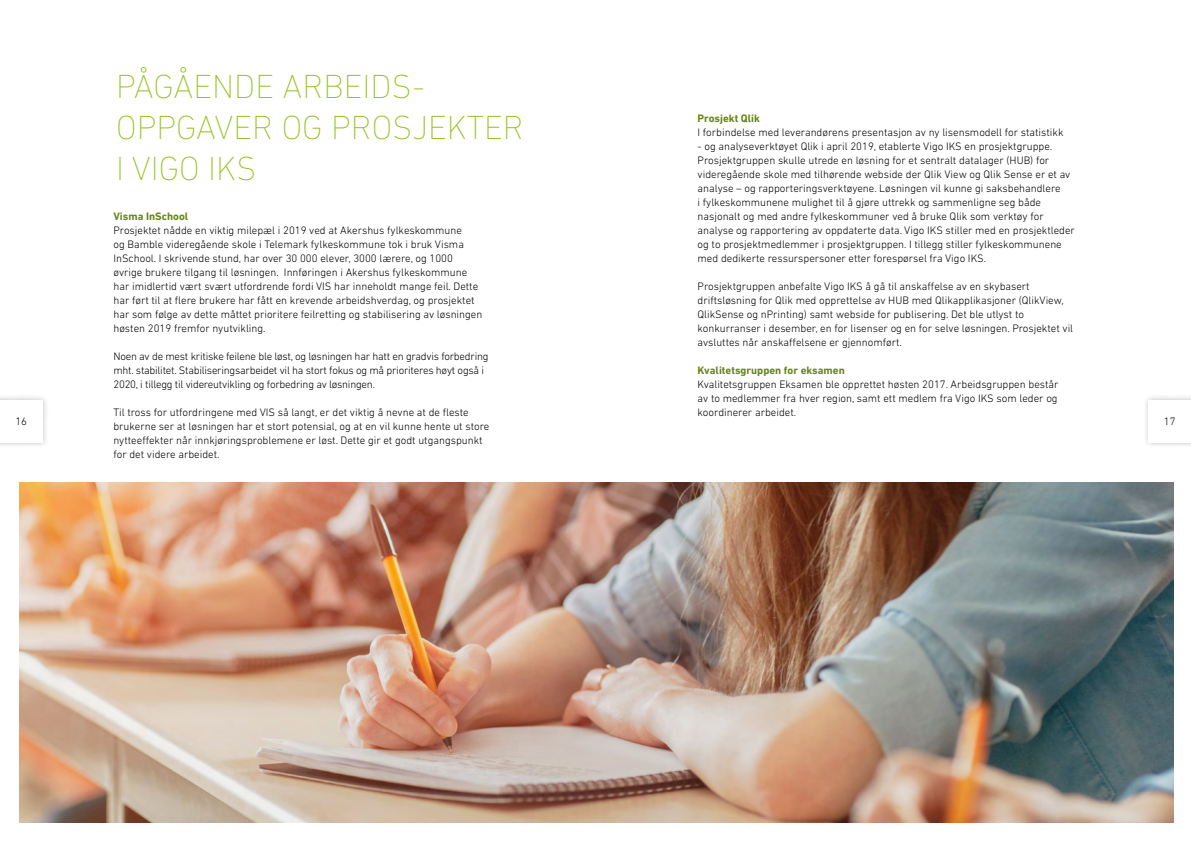
<style>
.page{position:relative;width:1191px;height:842px;background:#fff}
.page>*{position:absolute;margin:0;border:0;box-sizing:border-box;transform-origin:0 0}
.t1{font:200 34px/40.8px "DIN Next LT Pro";color:#95c11f}
.t2{font:300 11px/14px "DIN Next LT Pro";color:#000}
.t3{font:300 11px/14px "DIN Next LT Pro";letter-spacing:-.02em;color:#000}
.t4{font:700 11px "DIN Next LT Pro";color:#688816}
</style>
<div class="page">
<img style="left:20px;top:482px;width:1154px;height:340px">
<div style="left:0;top:394px;width:49px;height:55px;background:#000;opacity:.25"></div>
<div style="left:0;top:400px;width:43px;height:42px;background:#fff"></div>
<div style="left:1142px;top:394px;width:49px;height:55px;background:#000;opacity:.25"></div>
<div style="left:1148px;top:400px;width:43px;height:42px;background:#fff"></div>
<h1 class="t1" style="left:116px;top:66px;width:409px">PÅGÅENDE ARBEIDS-<br>OPPGAVER OG PROSJEKTER<br>I VIGO IKS</h1>
<p class="t4" style="left:697px;top:111px;width:64px">Prosjekt Qlik</p>
<p class="t2" style="left:697px;top:125px;width:367px">I forbindelse med leverandørens presentasjon av ny lisensmodell for statistikk</p>
<p class="t2" style="left:697px;top:139px;width:379px">- og analyseverktøyet Qlik i april 2019, etablerte Vigo IKS en prosjektgruppe.<br>Prosjektgruppen skulle utrede en løsning for et sentralt datalager (HUB) for videregående skole med tilhørende webside der Qlik View og Qlik Sense er et av analyse – og rapporteringsverktøyene. Løsningen vil kunne gi saksbehandlere<br>i fylkeskommunene mulighet til å gjøre uttrekk og sammenligne seg både nasjonalt og med andre fylkeskommuner ved å bruke Qlik som verktøy for analyse og rapportering av oppdaterte data. Vigo IKS stiller med en prosjektleder og to prosjektmedlemmer i prosjektgruppen. I tillegg stiller fylkeskommunene med dedikerte ressurspersoner etter forespørsel fra Vigo IKS.</p>
<p class="t2" style="left:697px;top:279px;width:377px">Prosjektgruppen anbefalte Vigo IKS å gå til anskaffelse av en skybasert driftsløsning for Qlik med opprettelse av HUB med Qlikapplikasjoner (QlikView, QlikSense og nPrinting) samt webside for publisering. Det ble utlyst to konkurranser i desember, en for lisenser og en for selve løsningen. Prosjektet vil avsluttes når anskaffelsene er gjennomført.</p>
<p class="t4" style="left:697px;top:364px;width:149px">Kvalitetsgruppen for eksamen</p>
<p class="t2" style="left:697px;top:377px;width:362px;text-align:justify">Kvalitetsgruppen Eksamen ble opprettet høsten 2017. Arbeidsgruppen består av to medlemmer fra hver region, samt ett medlem fra Vigo IKS som leder og koordinerer arbeidet.</p>
<p class="t4" style="left:113px;top:210px;width:76px">Visma InSchool</p>
<p class="t2" style="left:113px;top:224px;width:370px">Prosjektet nådde en viktig milepæl i 2019 ved at Akershus fylkeskommune<br>og Bamble videregående skole i Telemark fylkeskommune tok i bruk Visma InSchool. I skrivende stund, har over 30 000 elever, 3000 lærere, og 1000 øvrige brukere tilgang til løsningen. Innføringen i Akershus fylkeskommune har imidlertid vært svært utfordrende fordi VIS har inneholdt mange feil. Dette har ført til at flere brukere har fått en krevende arbeidshverdag, og prosjektet har som følge av dette måttet prioritere feilretting og stabilisering av løsningen høsten 2019 fremfor nyutvikling.</p>
<p class="t3" style="left:113px;top:350px;width:376px">Noen av de mest kritiske feilene ble løst, og løsningen har hatt en gradvis forbedring mht. stabilitet. Stabiliseringsarbeidet vil ha stort fokus og må prioriteres høyt også i<br>2020, i tillegg til videreutvikling og forbedring av løsningen.</p>
<p class="t2" style="left:113px;top:406px;width:377px">Til tross for utfordringene med VIS så langt, er det viktig å nevne at de fleste brukerne ser at løsningen har et stort potensial, og at en vil kunne hente ut store nytteeffekter når innkjøringsproblemene er løst. Dette gir et godt utgangspunkt for det videre arbeidet.</p>
<p class="t2" style="left:15px;top:414px;width:13px">16</p>
<p class="t2" style="left:1163px;top:414px;width:13px">17</p>
</div>
